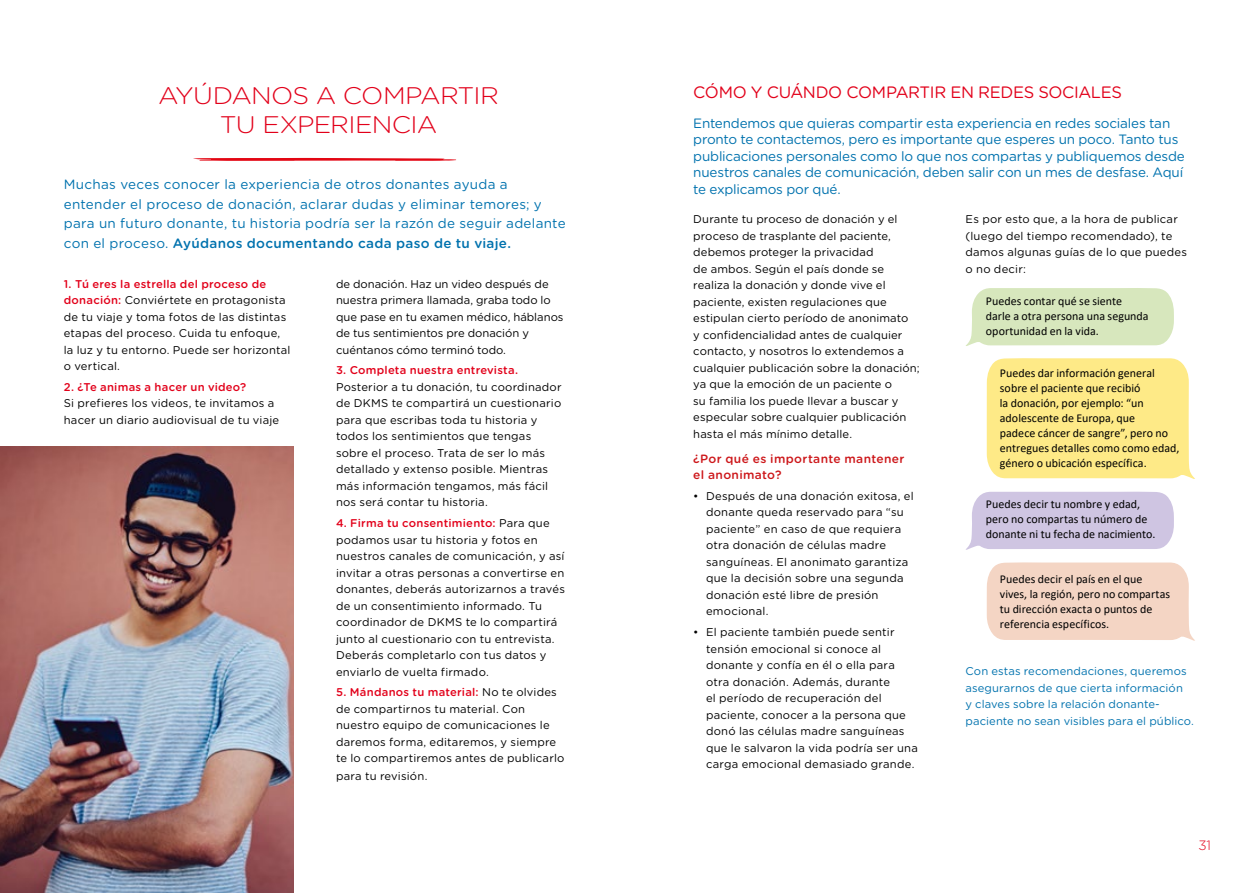
<style>
.page{position:relative;width:1259px;height:893px;background:#fff}
.page>*{position:absolute;margin:0;border:0;box-sizing:border-box;transform-origin:0 0}
.t1{font:300 24px/28.5px "Gotham Rounded";letter-spacing:-.035em;color:#e2001a;text-align:center;scale:1.09 1}
.t2{font:16.5px "Gotham Rounded";letter-spacing:-.025em;color:#e2001a}
.t3{font:13.5px/16.5px "Gotham Rounded";letter-spacing:-.01em;color:#0072ae}
.t4{font:13.5px/19.5px "Gotham Rounded";letter-spacing:.02em;color:#0072ae}
.t5{font:300 13.5px "Gotham Rounded";color:#e2001a}
.t6{font:12px/15px "Calibri";color:#000}
.t7{font:500 12px/16.5px "Gotham Rounded";letter-spacing:.03em;color:#cd171a}
.t8{font:11.25px/16.5px "Gotham Rounded";letter-spacing:.015em;color:#000}
.t9{font:11.25px/16.5px "Gotham Rounded";letter-spacing:.01em;color:#0072ae}
.t10{font:500 11.25px "Gotham Rounded";letter-spacing:.02em;color:#e2001a}
.s1{font-weight:500}
.s2{font-weight:500;color:#e2001a}
</style>
<div class="page">
<svg style="left:193px;top:158px;width:263px;height:3px"></svg>
<svg style="left:966px;top:492px;width:208px;height:58px"></svg>
<svg style="left:966px;top:288px;width:208px;height:58px"></svg>
<div style="left:986px;top:358px;width:209px;height:121px;background:#feea87"></div>
<svg style="left:986px;top:562px;width:209px;height:79px"></svg>
<img style="left:0;top:446px;width:293px;height:447px">
<h1 class="t1" style="left:158px;top:80px;width:314px">AYÚDANOS A COMPARTIR<br>TU EXPERIENCIA</h1>
<p class="t4" style="left:64px;top:174px;width:503px">Muchas veces conocer la experiencia de otros donantes ayuda a entender el proceso de donación, aclarar dudas y eliminar temores; y para un futuro donante, tu historia podría ser la razón de seguir adelante con el proceso. <span class="s1">Ayúdanos documentando cada paso de tu viaje.</span></p>
<p class="t8" style="left:336px;top:275px;width:229px">de donación. Haz un video después de nuestra primera llamada, graba todo lo que pase en tu examen médico, háblanos de tus sentimientos pre donación y cuéntanos cómo terminó todo.</p>
<p class="t10" style="left:336px;top:362px;width:184px">3. Completa nuestra entrevista.</p>
<p class="t8" style="left:336px;top:378px;width:227px">Posterior a tu donación, tu coordinador de DKMS te compartirá un cuestionario para que escribas toda tu historia y todos los sentimientos que tengas sobre el proceso. Trata de ser lo más detallado y extenso posible. Mientras más información tengamos, más fácil nos será contar tu historia.</p>
<p class="t8" style="left:336px;top:514px;width:230px"><span class="s2">4. Firma tu consentimiento:</span> Para que podamos usar tu historia y fotos en nuestros canales de comunicación, y así invitar a otras personas a convertirse en donantes, deberás autorizarnos a través de un consentimiento informado. Tu coordinador de DKMS te lo compartirá junto al cuestionario con tu entrevista.<br>Deberás completarlo con tus datos y enviarlo de vuelta firmado.</p>
<p class="t8" style="left:336px;top:684px;width:230px"><span class="s2">5. Mándanos tu material:</span> No te olvides de compartirnos tu material. Con nuestro equipo de comunicaciones le daremos forma, editaremos, y siempre te lo compartiremos antes de publicarlo</p>
<p class="t8" style="left:336px;top:768px;width:93px">para tu revisión.</p>
<p class="t8" style="left:64px;top:275px;width:228px"><span class="s2">1. Tú eres la estrella del proceso de donación:</span> Conviértete en protagonista de tu viaje y toma fotos de las distintas etapas del proceso. Cuida tu enfoque, la luz y tu entorno. Puede ser horizontal o vertical.</p>
<p class="t10" style="left:64px;top:379px;width:184px">2. ¿Te animas a hacer un video?</p>
<p class="t8" style="left:64px;top:395px;width:217px">Si prefieres los videos, te invitamos a hacer un diario audiovisual de tu viaje</p>
<h2 class="t2" style="left:693px;top:81px;width:430px">CÓMO Y CUÁNDO COMPARTIR EN REDES SOCIALES</h2>
<p class="t3" style="left:693px;top:114px;width:493px">Entendemos que quieras compartir esta experiencia en redes sociales tan pronto te contactemos, pero es importante que esperes un poco. Tanto tus publicaciones personales como lo que nos compartas y publiquemos desde nuestros canales de comunicación, deben salir con un mes de desfase. Aquí te explicamos por qué.</p>
<p class="t8" style="left:693px;top:210px;width:228px">Durante tu proceso de donación y el proceso de trasplante del paciente, debemos proteger la privacidad<br>de ambos. Según el país donde se realiza la donación y donde vive el paciente, existen regulaciones que estipulan cierto período de anonimato<br>y confidencialidad antes de cualquier contacto, y nosotros lo extendemos a cualquier publicación sobre la donación; ya que la emoción de un paciente o<br>su familia los puede llevar a buscar y especular sobre cualquier publicación hasta el más mínimo detalle.</p>
<p class="t7" style="left:693px;top:450px;width:213px">¿Por qué es importante mantener el anonimato?</p>
<p class="t8" style="left:706px;top:487px;width:209px;text-indent:-13px">• Después de una donación exitosa, el donante queda reservado para “su paciente” en caso de que requiera otra donación de células madre sanguíneas. El anonimato garantiza que la decisión sobre una segunda donación esté libre de presión emocional.</p>
<p class="t8" style="left:706px;top:623px;width:213px;text-indent:-13px">• El paciente también puede sentir tensión emocional si conoce al donante y confía en él o ella para otra donación. Además, durante<br>el período de recuperación del paciente, conocer a la persona que donó las células madre sanguíneas que le salvaron la vida podría ser una carga emocional demasiado grande.</p>
<p class="t8" style="left:965px;top:210px;width:223px">Es por esto que, a la hora de publicar (luego del tiempo recomendado), te damos algunas guías de lo que puedes o no decir:</p>
<p class="t6" style="left:986px;top:293px;width:164px">Puedes contar qué se siente darle a otra persona una segunda oportunidad en la vida.</p>
<p class="t6" style="left:1000px;top:365px;width:181px">Puedes dar información general sobre el paciente que recibió<br>la donación, por ejemplo: “un adolescente de Europa, que<br>padece cáncer de sangre”, pero no entregues detalles como como edad, género o ubicación específica.</p>
<p class="t6" style="left:986px;top:496px;width:171px">Puedes decir tu nombre y edad, pero no compartas tu número de donante ni tu fecha de nacimiento.</p>
<p class="t6" style="left:1000px;top:571px;width:172px">Puedes decir el país en el que vives, la región, pero no compartas tu dirección exacta o puntos de referencia específicos.</p>
<p class="t9" style="left:965px;top:663px;width:230px">Con estas recomendaciones, queremos asegurarnos de que cierta información<br>y claves sobre la relación donante&shy;paciente no sean visibles para el público.</p>
<p class="t5" style="left:1198px;top:837px;width:14px">31</p>
</div>
